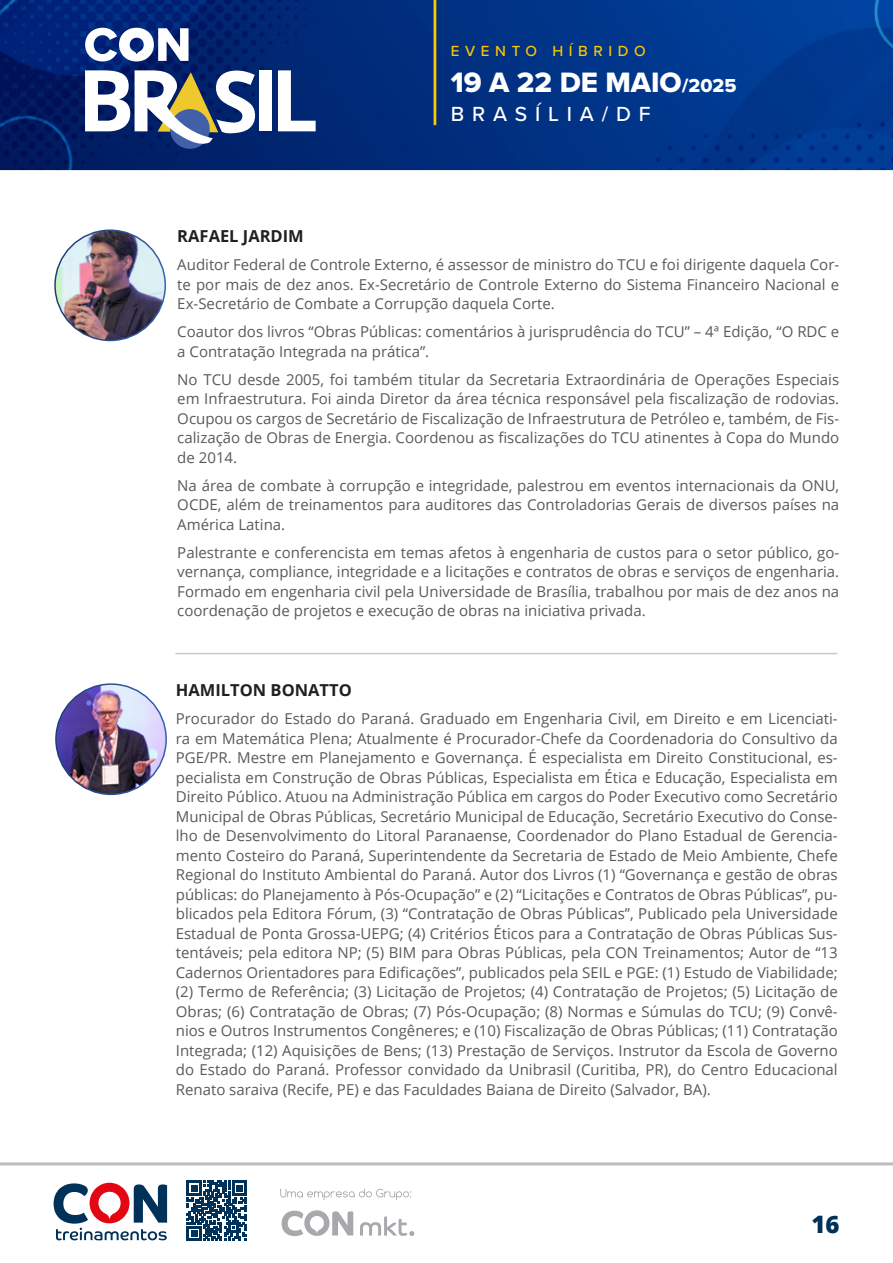
<style>
.page{position:relative;width:893px;height:1263px;background:#fff}
.page>*{position:absolute;margin:0;border:0;box-sizing:border-box;transform-origin:0 0}
.t1{font:29.1px "Proxima Nova Extrabld";color:#fff}
.t2{font:800 24px "Open Sans";color:#003158}
.t3{font:500 21.15px "Proxima Nova";letter-spacing:.37em;color:#fff}
.t4{font:700 16.5px "Open Sans";color:#231f20}
.t5{font:500 15.15px "Proxima Nova";letter-spacing:.37em;color:#ffc700}
.t6{font:15px/19.5px "Open Sans";color:#58595b;text-align:justify}
.s1{font-size:19.5px}
</style>
<div class="page">
<img style="left:0;top:0;width:893px;height:170px">
<hr style="left:434px;top:0;width:2px;height:125px;background:#ffc700">
<svg style="left:85px;top:70px;width:170px;height:82px"></svg>
<div style="left:259px;top:70px;width:13px;height:61px;background:#fff"></div>
<svg style="left:278px;top:70px;width:38px;height:61px"></svg>
<svg style="left:85px;top:28px;width:104px;height:33px"></svg>
<svg style="left:0;top:1162px;width:893px;height:79px"></svg>
<svg style="left:280px;top:1189px;width:131px;height:11px"></svg>
<svg style="left:360px;top:1216px;width:54px;height:20px"></svg>
<svg style="left:282px;top:1210px;width:71px;height:26px"></svg>
<svg style="left:54px;top:1183px;width:113px;height:57px"></svg>
<svg style="left:187px;top:1181px;width:60px;height:60px"></svg>
<hr style="left:175px;top:653px;width:662px;height:1px;background:#c7c8ca">
<img style="left:56px;top:684px;width:110px;height:110px;border-radius:55px">
<div style="left:55px;top:683px;width:112px;height:112px;border:2px solid #fff;border-radius:50%"></div>
<img style="left:55px;top:230px;width:110px;height:110px;border-radius:55px">
<div style="left:54px;top:229px;width:112px;height:112px;border:2px solid #fff;border-radius:50%"></div>
<p class="t5" style="left:451px;top:40px;width:197px">EVENTO HÍBRIDO</p>
<h1 class="t1" style="left:451px;top:60px;width:287px">19 A 22 DE MAIO<span class="s1">/2025</span></h1>
<h3 class="t3" style="left:451px;top:98px;width:201px">BRASÍLIA/DF</h3>
<p class="t4" style="left:177px;top:224px;width:128px">RAFAEL JARDIM</p>
<p class="t6" style="left:177px;top:255px;width:663px">Auditor Federal de Controle Externo, é assessor de ministro do TCU e foi dirigente daquela Cor&shy;te por mais de dez anos. Ex-Secretário de Controle Externo do Sistema Financeiro Nacional e Ex-Secretário de Combate a Corrupção daquela Corte.</p>
<p class="t6" style="left:177px;top:322px;width:663px">Coautor dos livros “Obras Públicas: comentários à jurisprudência do TCU” – 4ª Edição, “O RDC e a Contratação Integrada na prática”.</p>
<p class="t6" style="left:177px;top:369px;width:663px">No TCU desde 2005, foi também titular da Secretaria Extraordinária de Operações Especiais em Infraestrutura. Foi ainda Diretor da área técnica responsável pela fiscalização de rodovias.<br>Ocupou os cargos de Secretário de Fiscalização de Infraestrutura de Petróleo e, também, de Fis&shy;calização de Obras de Energia. Coordenou as fiscalizações do TCU atinentes à Copa do Mundo de 2014.</p>
<p class="t6" style="left:177px;top:475px;width:663px">Na área de combate à corrupção e integridade, palestrou em eventos internacionais da ONU, OCDE, além de treinamentos para auditores das Controladorias Gerais de diversos países na América Latina.</p>
<p class="t6" style="left:177px;top:542px;width:663px">Palestrante e conferencista em temas afetos à engenharia de custos para o setor público, go&shy;vernança, compliance, integridade e a licitações e contratos de obras e serviços de engenharia.<br>Formado em engenharia civil pela Universidade de Brasília, trabalhou por mais de dez anos na coordenação de projetos e execução de obras na iniciativa privada.</p>
<p class="t4" style="left:176px;top:678px;width:178px">HAMILTON BONATTO</p>
<p class="t6" style="left:176px;top:708px;width:663px">Procurador do Estado do Paraná. Graduado em Engenharia Civil, em Direito e em Licenciati&shy;ra em Matemática Plena; Atualmente é Procurador-Chefe da Coordenadoria do Consultivo da PGE/PR. Mestre em Planejamento e Governança. É especialista em Direito Constitucional, es&shy;pecialista em Construção de Obras Públicas, Especialista em Ética e Educação, Especialista em Direito Público. Atuou na Administração Pública em cargos do Poder Executivo como Secretário Municipal de Obras Públicas, Secretário Municipal de Educação, Secretário Executivo do Conse&shy;lho de Desenvolvimento do Litoral Paranaense, Coordenador do Plano Estadual de Gerencia&shy;mento Costeiro do Paraná, Superintendente da Secretaria de Estado de Meio Ambiente, Chefe Regional do Instituto Ambiental do Paraná. Autor dos Livros (1) “Governança e gestão de obras públicas: do Planejamento à Pós-Ocupação” e (2) “Licitações e Contratos de Obras Públicas”, pu&shy;blicados pela Editora Fórum, (3) “Contratação de Obras Públicas”, Publicado pela Universidade Estadual de Ponta Grossa-UEPG; (4) Critérios Éticos para a Contratação de Obras Públicas Sus&shy;tentáveis; pela editora NP; (5) BIM para Obras Públicas, pela CON Treinamentos; Autor de “13<br>Cadernos Orientadores para Edificações”, publicados pela SEIL e PGE: (1) Estudo de Viabilidade; (2) Termo de Referência; (3) Licitação de Projetos; (4) Contratação de Projetos; (5) Licitação de Obras; (6) Contratação de Obras; (7) Pós-Ocupação; (8) Normas e Súmulas do TCU; (9) Convê&shy;nios e Outros Instrumentos Congêneres; e (10) Fiscalização de Obras Públicas; (11) Contratação Integrada; (12) Aquisições de Bens; (13) Prestação de Serviços. Instrutor da Escola de Governo do Estado do Paraná. Professor convidado da Unibrasil (Curitiba, PR), do Centro Educacional Renato saraiva (Recife, PE) e das Faculdades Baiana de Direito (Salvador, BA).</p>
<h2 class="t2" style="left:812px;top:1206px;width:30px">16</h2>
</div>
